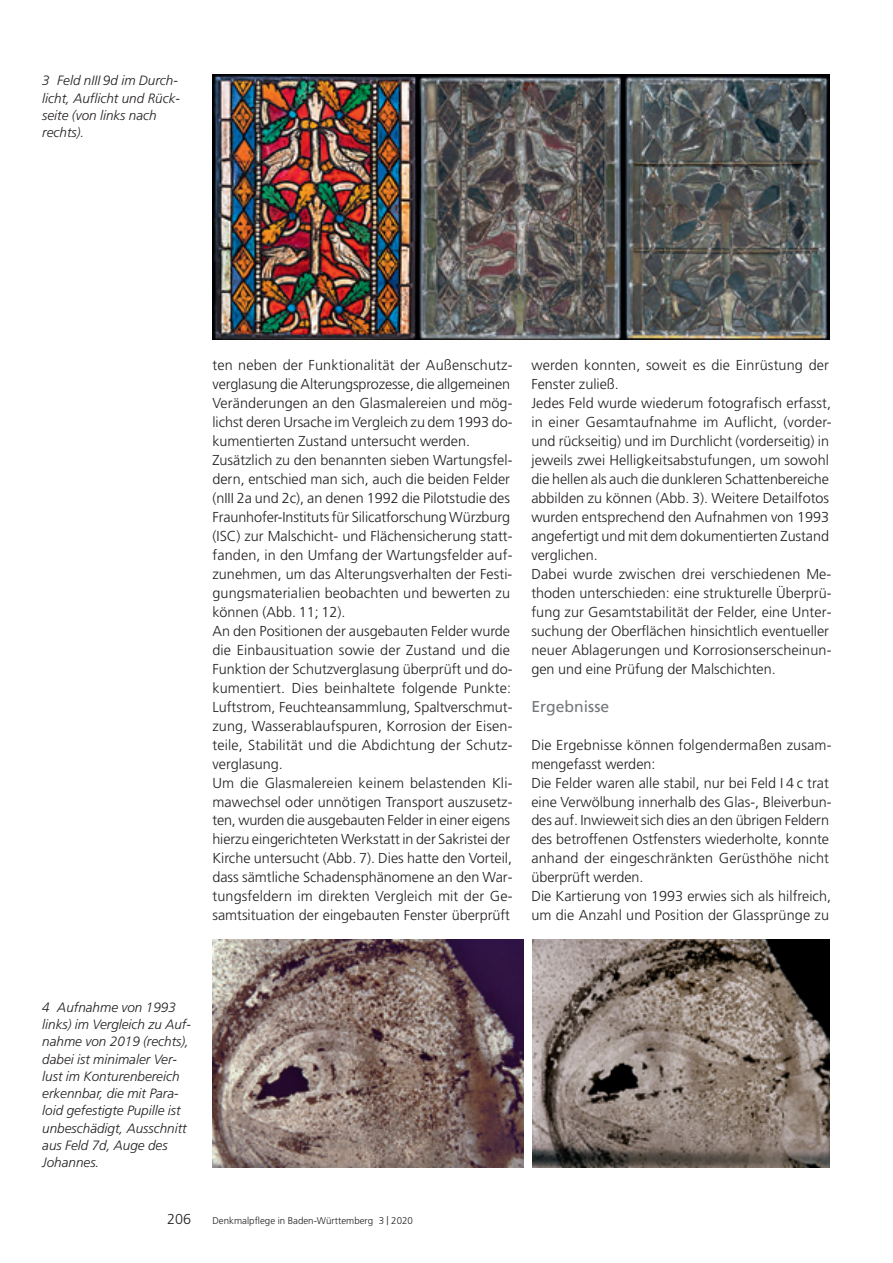
<style>
.page{position:relative;width:893px;height:1263px;background:#fff}
.page>*{position:absolute;margin:0;border:0;box-sizing:border-box;transform-origin:0 0}
.t1{font:15.75px "Frutiger";color:#76787b}
.t2{font:300 14.4px/19px "Frutiger";color:#231f20}
.t3{font:italic 300 13.5px/17.2px "Frutiger";color:#231f20}
.t4{font:300 9.75px "Frutiger";color:#231f20}
.s1{font-size:12px}
</style>
<div class="page">
<img style="left:212px;top:74px;width:617px;height:266px">
<img style="left:212px;top:939px;width:312px;height:228px">
<img style="left:532px;top:939px;width:297px;height:228px">
<p class="t3" style="left:42px;top:73px;width:139px">3 Feld nIII 9d im Durch&shy;licht, Auflicht und Rück&shy;seite (von links nach rechts).</p>
<p class="t2" style="left:212px;top:356px;width:302px">ten neben der Funktionalität der Außenschutz&shy;verglasung die Alterungsprozesse, die allgemeinen Veränderungen an den Glasmalereien und mög&shy;lichst deren Ursache im Vergleich zu dem 1993 do&shy;kumentierten Zustand untersucht werden.<br>Zusätzlich zu den benannten sieben Wartungsfel&shy;dern, entschied man sich, auch die beiden Felder (nIII 2a und 2c), an denen 1992 die Pilotstudie des Fraunhofer-Instituts für Silicatforschung Würzburg (ISC) zur Malschicht- und Flächensicherung statt&shy;fanden, in den Umfang der Wartungsfelder auf&shy;zunehmen, um das Alterungsverhalten der Festi&shy;gungsmaterialien beobachten und bewerten zu können (Abb. 11; 12).<br>An den Positionen der ausgebauten Felder wurde die Einbausituation sowie der Zustand und die Funktion der Schutzverglasung überprüft und do&shy;kumentiert. Dies beinhaltete folgende Punkte:<br>Luftstrom, Feuchteansammlung, Spaltverschmut&shy;zung, Wasserablaufspuren, Korrosion der Eisen&shy;teile, Stabilität und die Abdichtung der Schutz&shy;verglasung.<br>Um die Glasmalereien keinem belastenden Kli&shy;mawechsel oder unnötigen Transport auszusetz&shy;ten, wurden die ausgebauten Felder in einer eigens hierzu eingerichteten Werkstatt in der Sakristei der Kirche untersucht (Abb. 7). Dies hatte den Vorteil, dass sämtliche Schadensphänomene an den War&shy;tungsfeldern im direkten Vergleich mit der Ge&shy;samtsituation der eingebauten Fenster überprüft</p>
<p class="t2" style="left:531px;top:356px;width:302px">werden konnten, soweit es die Einrüstung der Fenster zuließ.<br>Jedes Feld wurde wiederum fotografisch erfasst, in einer Gesamtaufnahme im Auflicht, (vorder&shy;und rückseitig) und im Durchlicht (vorderseitig) in jeweils zwei Helligkeitsabstufungen, um sowohl die hellen als auch die dunkleren Schattenbereiche abbilden zu können (Abb. 3). Weitere Detailfotos wurden entsprechend den Aufnahmen von 1993 angefertigt und mit dem dokumentierten Zustand verglichen.<br>Dabei wurde zwischen drei verschiedenen Me&shy;thoden unterschieden: eine strukturelle Überprü&shy;fung zur Gesamtstabilität der Felder, eine Unter&shy;suchung der Oberflächen hinsichtlich eventueller neuer Ablagerungen und Korrosionserscheinun&shy;gen und eine Prüfung der Malschichten.</p>
<p class="t1" style="left:531px;top:700px;width:79px">Ergebnisse</p>
<p class="t2" style="left:531px;top:736px;width:302px">Die Ergebnisse können folgendermaßen zusam - men gefasst werden:<br>Die Felder waren alle stabil, nur bei Feld I 4 c trat eine Verwölbung innerhalb des Glas-, Bleiverbun&shy;des auf. Inwieweit sich dies an den übrigen Feldern des betroffenen Ostfensters wiederholte, konnte anhand der eingeschränkten Gerüsthöhe nicht überprüft werden.<br>Die Kartierung von 1993 erwies sich als hilfreich, um die Anzahl und Position der Glassprünge zu</p>
<p class="t3" style="left:42px;top:1000px;width:150px">4 Aufnahme von 1993 links) im Vergleich zu Auf&shy;nahme von 2019 (rechts), dabei ist minimaler Ver&shy;lust im Konturenbereich erkennbar, die mit Para&shy;loid gefestigte Pupille ist unbeschädigt, Ausschnitt aus Feld 7d, Auge des<br>Johannes.</p>
<p class="t2" style="left:167px;top:1211px;width:26px">206</p>
<p class="t4" style="left:212px;top:1217px;width:202px">Denkmalpflege in Baden-Württemberg 3 <span class="s1">|</span> 2020</p>
</div>
